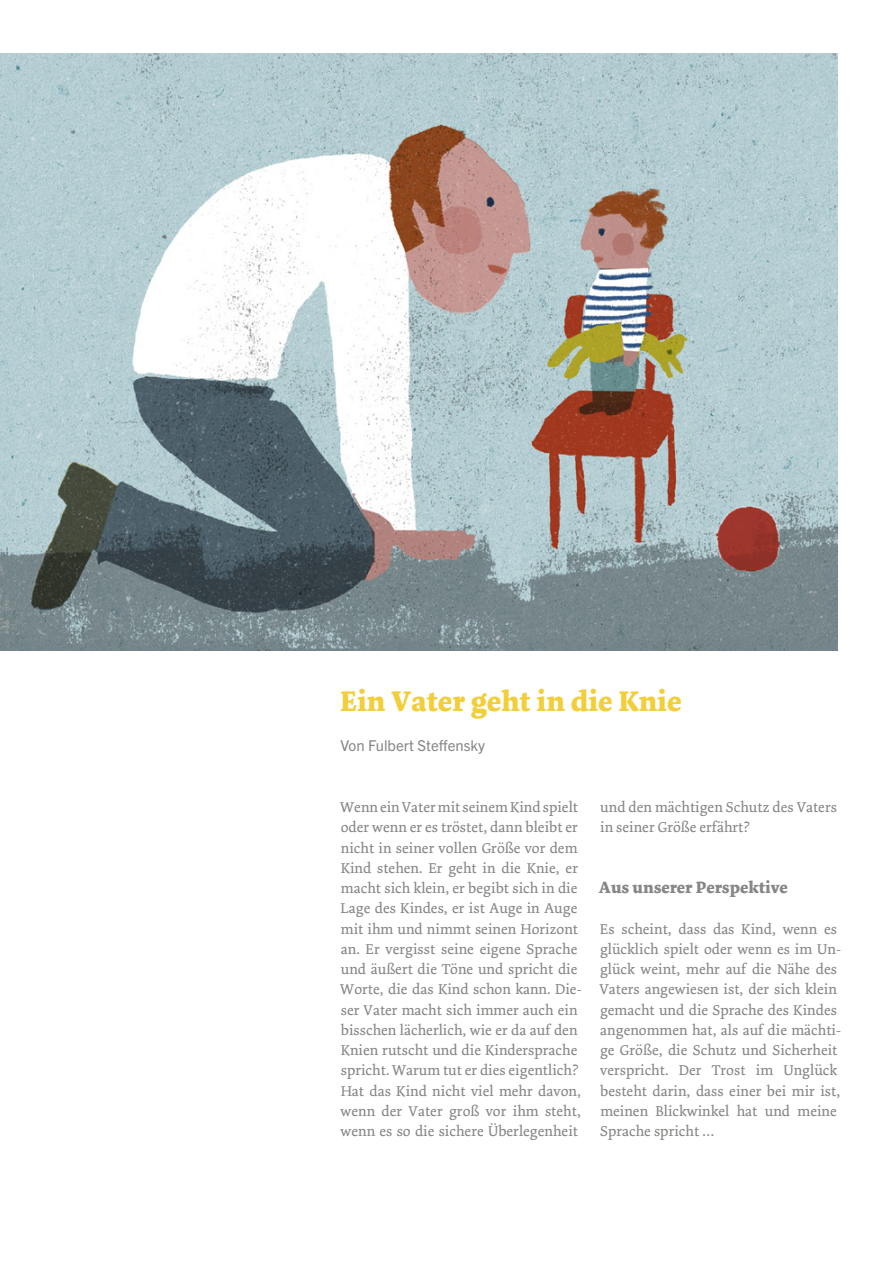
<style>
.page{position:relative;width:893px;height:1263px;background:#fff}
.page>*{position:absolute;margin:0;border:0;box-sizing:border-box;transform-origin:0 0}
.subtext{font:700 30px "Dolly Pro";color:#f2ce3a}
.überschrift_2{font:700 17.25px "Dolly Pro";color:#868685}
.body_stumpf{font:15px/20.2px "Dolly Pro";color:#868685}
.subtext-2{font:15px "Trade Gothic Next LT Pro";color:#868685}
</style>
<div class="page">
<img style="left:0;top:54px;width:838px;height:596px">
<p class="subtext" style="left:340px;top:681px;width:343px">Ein Vater geht in die Knie</p>
<p class="subtext-2" style="left:340px;top:735px;width:146px">Von Fulbert Steffensky</p>
<p class="body_stumpf" style="left:340px;top:797px;width:243px">Wenn ein Vater mit seinem Kind spielt oder wenn er es tröstet, dann bleibt er nicht in seiner vollen Größe vor dem Kind stehen. Er geht in die Knie, er macht sich klein, er begibt sich in die Lage des Kindes, er ist Auge in Auge mit ihm und nimmt seinen Horizont an. Er vergisst seine eigene Sprache und äußert die Töne und spricht die Worte, die das Kind schon kann. Die&shy;ser Vater macht sich immer auch ein bisschen lächerlich, wie er da auf den Knien rutscht und die Kindersprache spricht. Warum tut er dies eigentlich?<br>Hat das Kind nicht viel mehr davon, wenn der Vater groß vor ihm steht, wenn es so die sichere Überlegenheit</p>
<p class="body_stumpf" style="left:600px;top:797px;width:238px">und den mächtigen Schutz des Vaters in seiner Größe erfährt?</p>
<h2 class="überschrift_2" style="left:599px;top:876px;width:191px">Aus unserer Perspektive</h2>
<p class="body_stumpf" style="left:599px;top:918px;width:243px">Es scheint, dass das Kind, wenn es glücklich spielt oder wenn es im Un&shy;glück weint, mehr auf die Nähe des Vaters angewiesen ist, der sich klein gemacht und die Sprache des Kindes angenommen hat, als auf die mächti&shy;ge Größe, die Schutz und Sicherheit verspricht. Der Trost im Unglück besteht darin, dass einer bei mir ist, meinen Blickwinkel hat und meine Sprache spricht …</p>
</div>
